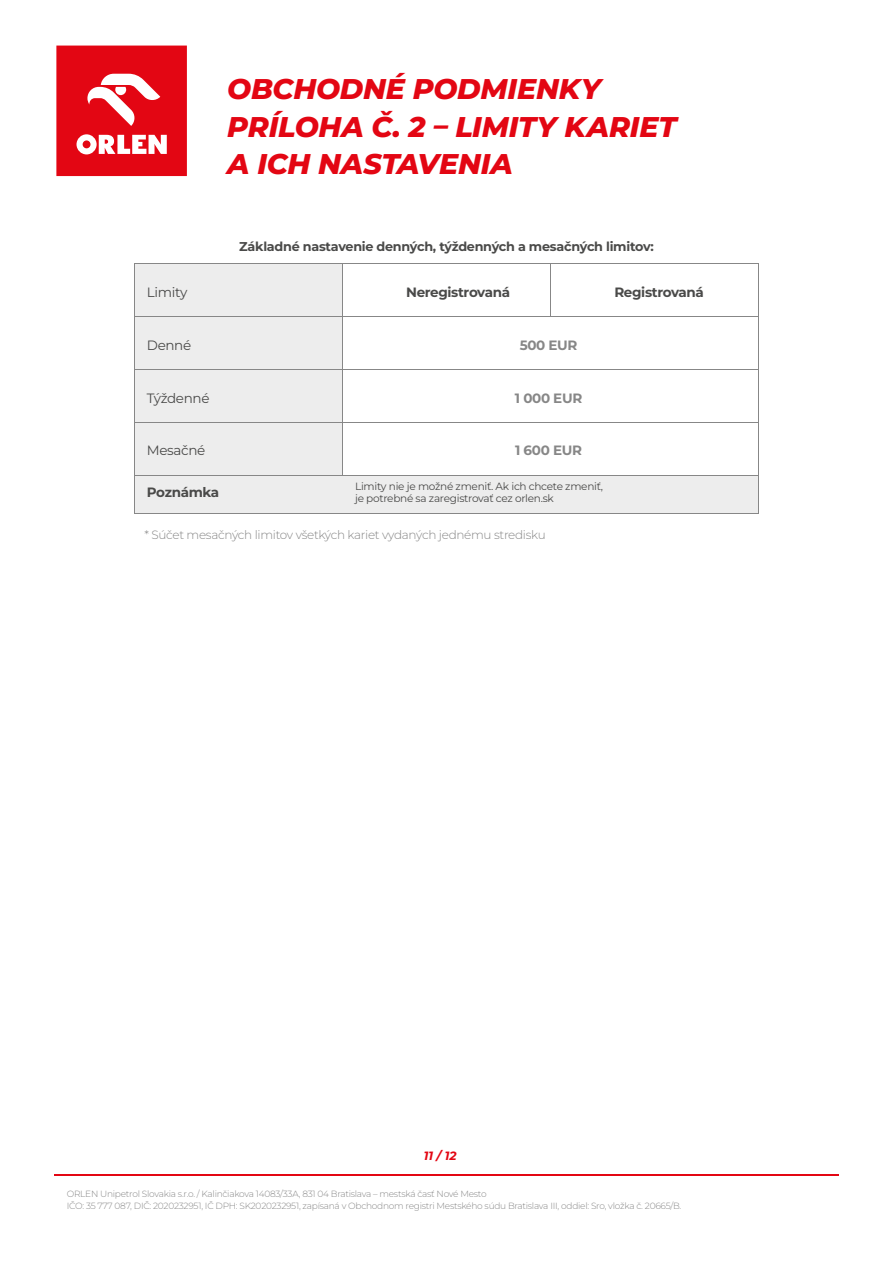
<style>
.page{position:relative;width:893px;height:1263px;background:#fff}
.page>*{position:absolute;margin:0;border:0;box-sizing:border-box;transform-origin:0 0}
.t1{font:italic 800 28.5px/37.5px "Montserrat";letter-spacing:-.01em;color:#e30613}
.t2{font:700 13.5px "Montserrat";letter-spacing:-.025em;color:#4a4a49}
.t3{font:13.5px "Montserrat";letter-spacing:-.025em;color:#4a4a49}
.t4{font:700 13.5px "Montserrat";letter-spacing:-.025em;color:#878787}
.t5{font:700 12.75px "Montserrat";letter-spacing:-.02em;color:#4a4a49}
.t6{font:300 12px "Montserrat";letter-spacing:-.025em;color:#878787}
.t7{font:italic 700 12px "Montserrat";color:#e30613}
.t8{font:10.5px/12.6px "Montserrat";letter-spacing:-.025em;color:#4a4a49}
.t9{font:300 9px/12px "Montserrat";letter-spacing:-.03em;color:#878787}
</style>
<div class="page">
<hr style="left:54px;top:1174px;width:785px;height:2px;background:#e30613">
<svg style="left:135px;top:264px;width:624px;height:249px"></svg>
<hr style="left:134px;top:263px;width:208px;height:1px;background:#878787">
<hr style="left:134px;top:264px;width:1px;height:52px;background:#878787">
<hr style="left:342px;top:263px;width:209px;height:1px;background:#878787">
<hr style="left:342px;top:264px;width:1px;height:52px;background:#878787">
<hr style="left:551px;top:263px;width:208px;height:1px;background:#878787">
<hr style="left:550px;top:264px;width:1px;height:52px;background:#878787">
<hr style="left:759px;top:264px;width:1px;height:52px;background:#878787">
<hr style="left:134px;top:316px;width:208px;height:1px;background:#878787">
<hr style="left:134px;top:317px;width:1px;height:52px;background:#878787">
<hr style="left:342px;top:316px;width:209px;height:1px;background:#878787">
<hr style="left:342px;top:317px;width:1px;height:52px;background:#878787">
<hr style="left:551px;top:316px;width:208px;height:1px;background:#878787">
<hr style="left:759px;top:317px;width:1px;height:52px;background:#878787">
<hr style="left:134px;top:369px;width:208px;height:1px;background:#878787">
<hr style="left:134px;top:370px;width:1px;height:52px;background:#878787">
<hr style="left:342px;top:369px;width:209px;height:1px;background:#878787">
<hr style="left:342px;top:370px;width:1px;height:52px;background:#878787">
<hr style="left:551px;top:369px;width:208px;height:1px;background:#878787">
<hr style="left:759px;top:370px;width:1px;height:52px;background:#878787">
<hr style="left:134px;top:422px;width:208px;height:1px;background:#878787">
<hr style="left:134px;top:423px;width:1px;height:52px;background:#878787">
<hr style="left:342px;top:422px;width:209px;height:1px;background:#878787">
<hr style="left:342px;top:423px;width:1px;height:52px;background:#878787">
<hr style="left:551px;top:422px;width:208px;height:1px;background:#878787">
<hr style="left:759px;top:423px;width:1px;height:52px;background:#878787">
<hr style="left:134px;top:475px;width:208px;height:1px;background:#878787">
<hr style="left:134px;top:476px;width:1px;height:37px;background:#878787">
<hr style="left:134px;top:513px;width:208px;height:1px;background:#878787">
<hr style="left:342px;top:475px;width:209px;height:1px;background:#878787">
<hr style="left:551px;top:475px;width:208px;height:1px;background:#878787">
<hr style="left:759px;top:476px;width:1px;height:37px;background:#878787">
<hr style="left:342px;top:513px;width:209px;height:1px;background:#878787">
<hr style="left:551px;top:513px;width:208px;height:1px;background:#878787">
<div style="left:56px;top:46px;width:131px;height:130px;background:#e30613"></div>
<svg style="left:77px;top:74px;width:90px;height:80px"></svg>
<h1 class="t1" style="left:227px;top:70px;width:451px">OBCHODNÉ PODMIENKY<br>PRÍLOHA Č. 2 – LIMITY KARIET<br>A ICH NASTAVENIA</h1>
<h3 class="t5" style="left:239px;top:238px;width:416px">Základné nastavenie denných, týždenných a mesačných limitov:</h3>
<h2 class="t3" style="left:147px;top:283px;width:42px">Limity</h2>
<h2 class="t2" style="left:406px;top:283px;width:105px">Neregistrovaná</h2>
<h2 class="t2" style="left:614px;top:283px;width:91px">Registrovaná</h2>
<h2 class="t3" style="left:147px;top:336px;width:46px">Denné</h2>
<h2 class="t4" style="left:520px;top:336px;width:59px">500 EUR</h2>
<h2 class="t3" style="left:147px;top:389px;width:64px">Týždenné</h2>
<h2 class="t4" style="left:515px;top:389px;width:69px">1 000 EUR</h2>
<h2 class="t3" style="left:147px;top:442px;width:60px">Mesačné</h2>
<h2 class="t4" style="left:515px;top:442px;width:68px">1 600 EUR</h2>
<h2 class="t2" style="left:147px;top:483px;width:74px">Poznámka</h2>
<p class="t8" style="left:355px;top:479px;width:249px">Limity nie je možné zmeniť. Ak ich chcete zmeniť, je potrebné sa zaregistrovať cez orlen.sk</p>
<h3 class="t6" style="left:145px;top:527px;width:403px">* Súčet mesačných limitov všetkých kariet vydaných jednému stredisku</h3>
<h3 class="t7" style="left:424px;top:1147px;width:34px">11 / 12</h3>
<p class="t9" style="left:67px;top:1188px;width:616px">ORLEN Unipetrol Slovakia s.r.o. / Kalinčiakova 14083/33A, 831 04 Bratislava – mestská časť Nové Mesto<br>IČO: 35 777 087, DIČ: 2020232951, IČ DPH: SK2020232951, zapísaná v Obchodnom registri Mestského súdu Bratislava III, oddiel: Sro, vložka č. 20665/B.</p>
</div>
